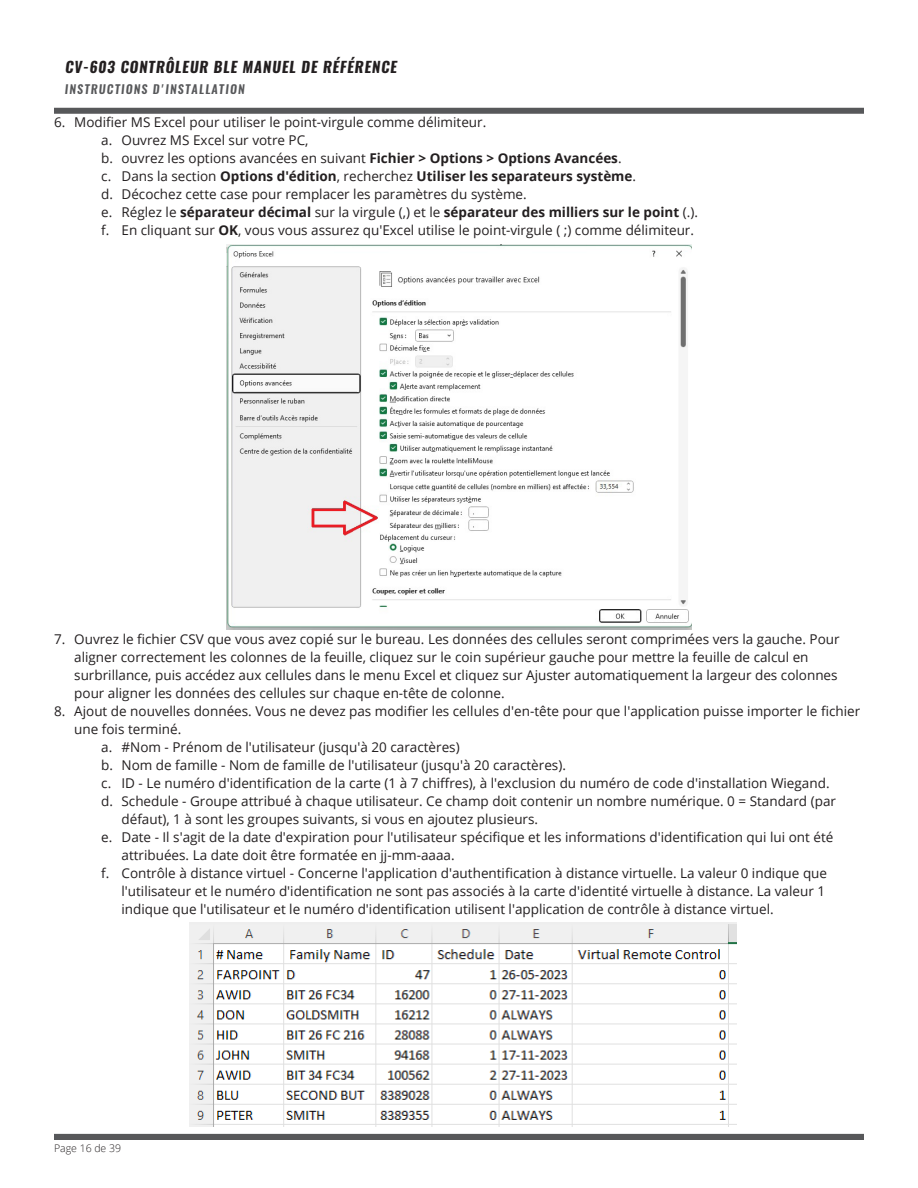
<style>
.page{position:relative;width:918px;height:1188px;background:#fff}
.page>*{position:absolute;margin:0;border:0;box-sizing:border-box;transform-origin:0 0}
._2018-H1a_Aligh_Left-Inst_Instructions_Bl{font:700 15px "Oswald";color:#231f20}
.t1{font:13.5px/18px "Open Sans";color:#231f20}
.t2{font:700 13.5px "Open Sans";color:#231f20}
._2018-H1a_Aligh_Left-Inst_Instructions_Gr{font:italic 600 12px "Oswald";letter-spacing:.1em;color:#57585a}
._2018_-_page___align_left{font:300 10.5px "Open Sans";color:#231f20}
.s1{font-weight:700}
.s2{font-weight:400}
</style>
<div class="page">
<div style="left:54px;top:108px;width:810px;height:6px;background:#57585a"></div>
<div style="left:54px;top:1134px;width:810px;height:6px;background:#57585a"></div>
<img style="left:189px;top:922px;width:547px;height:204px">
<img style="left:226px;top:244px;width:466px;height:385px">
<p class="_2018-H1a_Aligh_Left-Inst_Instructions_Bl" style="left:65px;top:59px;width:336px">CV-603 CONTRÔLEUR BLE MANUEL DE RÉFÉRENCE</p>
<p class="_2018-H1a_Aligh_Left-Inst_Instructions_Gr" style="left:65px;top:80px;width:181px">INSTRUCTIONS D'INSTALLATION</p>
<p class="t1" style="left:54px;top:113px;width:434px">6. Modifier MS Excel pour utiliser le point-virgule comme délimiteur.</p>
<p class="t1" style="left:101px;top:131px;width:209px">a. Ouvrez MS Excel sur votre PC,</p>
<p class="t1" style="left:101px;top:149px;width:522px">b. ouvrez les options avancées en suivant <span class="s1">Fichier &gt; Options &gt; Options Avancées</span>.</p>
<p class="t2" style="left:101px;top:167px;width:536px"><span class="s2">c. Dans la section</span> Options d'édition<span class="s2">, recherchez</span> Utiliser les separateurs système<span class="s2">.</span></p>
<p class="t1" style="left:101px;top:185px;width:427px">d. Décochez cette case pour remplacer les paramètres du système.</p>
<p class="t2" style="left:101px;top:203px;width:598px"><span class="s2">e. Réglez le</span> séparateur décimal <span class="s2">sur la virgule (,) et le</span> séparateur des milliers sur le point <span class="s2">(.).</span></p>
<p class="t1" style="left:101px;top:221px;width:594px">f. En cliquant sur <span class="s1">OK</span>, vous vous assurez qu'Excel utilise le point-virgule ( ;) comme délimiteur.</p>
<p class="t1" style="left:74px;top:630px;width:767px;text-indent:-20px">7. Ouvrez le fichier CSV que vous avez copié sur le bureau. Les données des cellules seront comprimées vers la gauche. Pour aligner correctement les colonnes de la feuille, cliquez sur le coin supérieur gauche pour mettre la feuille de calcul en surbrillance, puis accédez aux cellules dans le menu Excel et cliquez sur Ajuster automatiquement la largeur des colonnes pour aligner les données des cellules sur chaque en-tête de colonne.</p>
<p class="t1" style="left:74px;top:702px;width:787px;text-indent:-20px">8. Ajout de nouvelles données. Vous ne devez pas modifier les cellules d'en-tête pour que l'application puisse importer le fichier une fois terminé.</p>
<p class="t1" style="left:101px;top:738px;width:360px">a. #Nom - Prénom de l'utilisateur (jusqu'à 20 caractères)</p>
<p class="t1" style="left:101px;top:756px;width:466px">b. Nom de famille - Nom de famille de l'utilisateur (jusqu'à 20 caractères).</p>
<p class="t1" style="left:101px;top:774px;width:730px">c. ID - Le numéro d'identification de la carte (1 à 7 chiffres), à l'exclusion du numéro de code d'installation Wiegand.</p>
<p class="t1" style="left:122px;top:792px;width:716px;text-indent:-20px">d. Schedule - Groupe attribué à chaque utilisateur. Ce champ doit contenir un nombre numérique. 0 = Standard (par défaut), 1 à sont les groupes suivants, si vous en ajoutez plusieurs.</p>
<p class="t1" style="left:122px;top:828px;width:713px;text-indent:-20px">e. Date - Il s'agit de la date d'expiration pour l'utilisateur spécifique et les informations d'identification qui lui ont été attribuées. La date doit être formatée en jj-mm-aaaa.</p>
<p class="t1" style="left:122px;top:864px;width:707px;text-indent:-20px">f. Contrôle à distance virtuel - Concerne l'application d'authentification à distance virtuelle. La valeur 0 indique que l'utilisateur et le numéro d'identification ne sont pas associés à la carte d'identité virtuelle à distance. La valeur 1 indique que l'utilisateur et le numéro d'identification utilisent l'application de contrôle à distance virtuel.</p>
<p class="_2018_-_page___align_left" style="left:54px;top:1141px;width:69px">Page 16 de 39</p>
</div>
